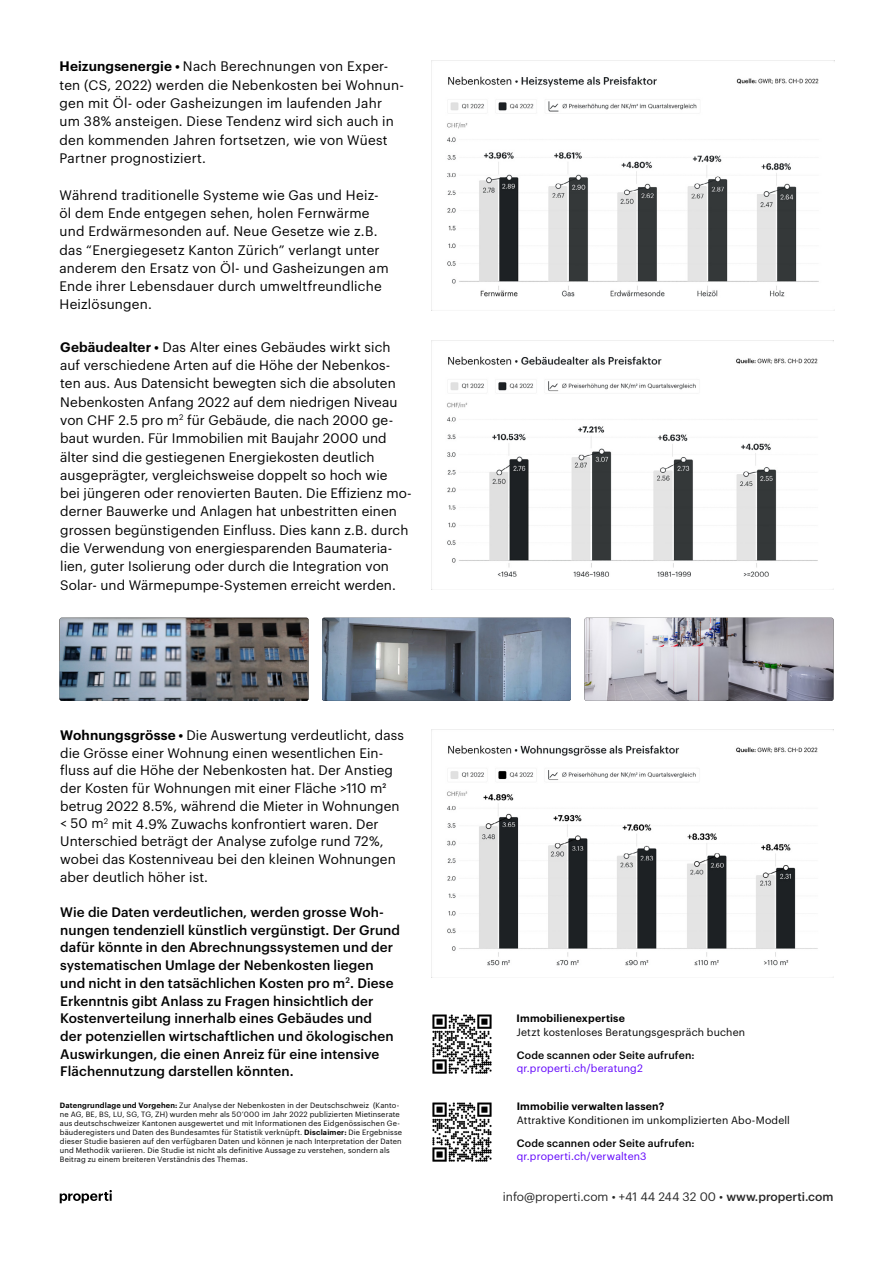
<style>
.page{position:relative;width:893px;height:1263px;background:#fff}
.page>*{position:absolute;margin:0;border:0;box-sizing:border-box;transform-origin:0 0}
.t1{font:13.5px/18.3px "Graphik";letter-spacing:.01em;color:#030303}
.t2{font:500 13.5px/17.7px "Graphik";letter-spacing:.005em;color:#030303}
.t3{font:12px "Graphik";color:#282828}
.t4{font:10.5px "Graphik";letter-spacing:.015em;color:#030303}
.t5{font:500 10.5px "Graphik";letter-spacing:.015em;color:#030303}
.t6{font:10.5px "Graphik";letter-spacing:.015em;color:#5f00fb}
.t7{font:600 10.5px "Graphik";letter-spacing:.02em;color:#000}
.t8{font:7.5px/9px "Graphik";letter-spacing:.02em;color:#030303}
.s1{font-weight:600;color:#000}
.s2{font-weight:600}
.s3{font-weight:500}
</style>
<div class="page">
<img style="left:584px;top:618px;width:249px;height:83px">
<img style="left:322px;top:618px;width:249px;height:83px">
<img style="left:60px;top:618px;width:248px;height:83px">
<img style="left:432px;top:1014px;width:60px;height:60px">
<img style="left:432px;top:1102px;width:60px;height:60px">
<img style="left:447px;top:76px;width:372px;height:221px">
<img style="left:432px;top:356px;width:401px;height:234px">
<img style="left:432px;top:729px;width:401px;height:249px">
<svg style="left:60px;top:1190px;width:52px;height:13px"></svg>
<p class="t1" style="left:60px;top:56px;width:346px"><span class="s1">Heizungsenergie •</span> Nach Berechnungen von Exper&shy;ten (CS, 2022) werden die Nebenkosten bei Wohnun&shy;gen mit Öl- oder Gasheizungen im laufenden Jahr um 38% ansteigen. Diese Tendenz wird sich auch in den kommenden Jahren fortsetzen, wie von Wüest Partner prognostiziert.</p>
<p class="t1" style="left:60px;top:184px;width:331px">Während traditionelle Systeme wie Gas und Heiz&shy;öl dem Ende entgegen sehen, holen Fernwärme und Erdwärmesonden auf. Neue Gesetze wie z.B. das “Energiegesetz Kanton Zürich” verlangt unter anderem den Ersatz von Öl- und Gasheizungen am Ende ihrer Lebensdauer durch umweltfreundliche Heizlösungen.</p>
<p class="t1" style="left:60px;top:336px;width:353px"><span class="s2">Gebäudealter •</span> Das Alter eines Gebäudes wirkt sich auf verschiedene Arten auf die Höhe der Nebenkos&shy;ten aus. Aus Datensicht bewegten sich die absoluten Nebenkosten Anfang 2022 auf dem niedrigen Niveau von CHF 2.5 pro m<sup>2</sup> für Gebäude, die nach 2000 ge&shy;baut wurden. Für Immobilien mit Baujahr 2000 und älter sind die gestiegenen Energiekosten deutlich ausgeprägter, vergleichsweise doppelt so hoch wie<br>bei jüngeren oder renovierten Bauten. Die Effizienz mo&shy;derner Bauwerke und Anlagen hat unbestritten einen grossen begünstigenden Einfluss. Dies kann z.B. durch die Verwendung von energiesparenden Baumateria&shy;lien, guter Isolierung oder durch die Integration von Solar- und Wärmepumpe-Systemen erreicht werden.</p>
<p class="t1" style="left:60px;top:725px;width:345px;line-height:17.7px"><span class="s1">Wohnungsgrösse •</span> Die Auswertung verdeutlicht, dass die Grösse einer Wohnung einen wesentlichen Ein&shy;fluss auf die Höhe der Nebenkosten hat. Der Anstieg der Kosten für Wohnungen mit einer Fläche &gt;110 m² betrug 2022 8.5%, während die Mieter in Wohnungen &lt; 50 m<sup>2</sup> mit 4.9% Zuwachs konfrontiert waren. Der Unterschied beträgt der Analyse zufolge rund 72%, wobei das Kostenniveau bei den kleinen Wohnungen aber deutlich höher ist.</p>
<p class="t2" style="left:60px;top:902px;width:341px">Wie die Daten verdeutlichen, werden grosse Woh&shy;nungen tendenziell künstlich vergünstigt. Der Grund dafür könnte in den Abrechnungssystemen und der systematischen Umlage der Nebenkosten liegen und nicht in den tatsächlichen Kosten pro m<sup>2</sup>. Diese Erkenntnis gibt Anlass zu Fragen hinsichtlich der Kostenverteilung innerhalb eines Gebäudes und<br>der potenziellen wirtschaftlichen und ökologischen Auswirkungen, die einen Anreiz für eine intensive Flächennutzung darstellen könnten.</p>
<p class="t8" style="left:60px;top:1100px;width:344px"><span class="s2">Datengrundlage und Vorgehen:</span> Zur Analyse der Nebenkosten in der Deutschschweiz (Kanto&shy;ne AG, BE, BS, LU, SG, TG, ZH) wurden mehr als 50’000 im Jahr 2022 publizierten Mietinserate aus deutschschweizer Kantonen ausgewertet und mit Informationen des Eidgenössischen Ge&shy;bäuderegisters und Daten des Bundesamtes für Statistik verknüpft. <span class="s2">Disclaimer:</span> Die Ergebnisse dieser Studie basieren auf den verfügbaren Daten und können je nach Interpretation der Daten und Methodik variieren. Die Studie ist nicht als definitive Aussage zu verstehen, sondern als Beitrag zu einem breiteren Verständnis des Themas.</p>
<p class="t7" style="left:516px;top:1010px;width:110px">Immobilienexpertise</p>
<p class="t4" style="left:516px;top:1024px;width:230px">Jetzt kostenloses Beratungsgespräch buchen</p>
<p class="t5" style="left:517px;top:1047px;width:179px">Code scannen oder Seite aufrufen:</p>
<p class="t6" style="left:517px;top:1061px;width:128px">qr.properti.ch/beratung2</p>
<p class="t7" style="left:517px;top:1098px;width:149px">Immobilie verwalten lassen?</p>
<p class="t4" style="left:517px;top:1112px;width:275px">Attraktive Konditionen im unkomplizierten Abo-Modell</p>
<p class="t5" style="left:517px;top:1135px;width:179px">Code scannen oder Seite aufrufen:</p>
<p class="t6" style="left:517px;top:1149px;width:131px">qr.properti.ch/verwalten3</p>
<p class="t3" style="left:503px;top:1188px;width:332px">info@properti.com • +41 44 244 32 00 • <span class="s3">www.properti.com</span></p>
</div>
